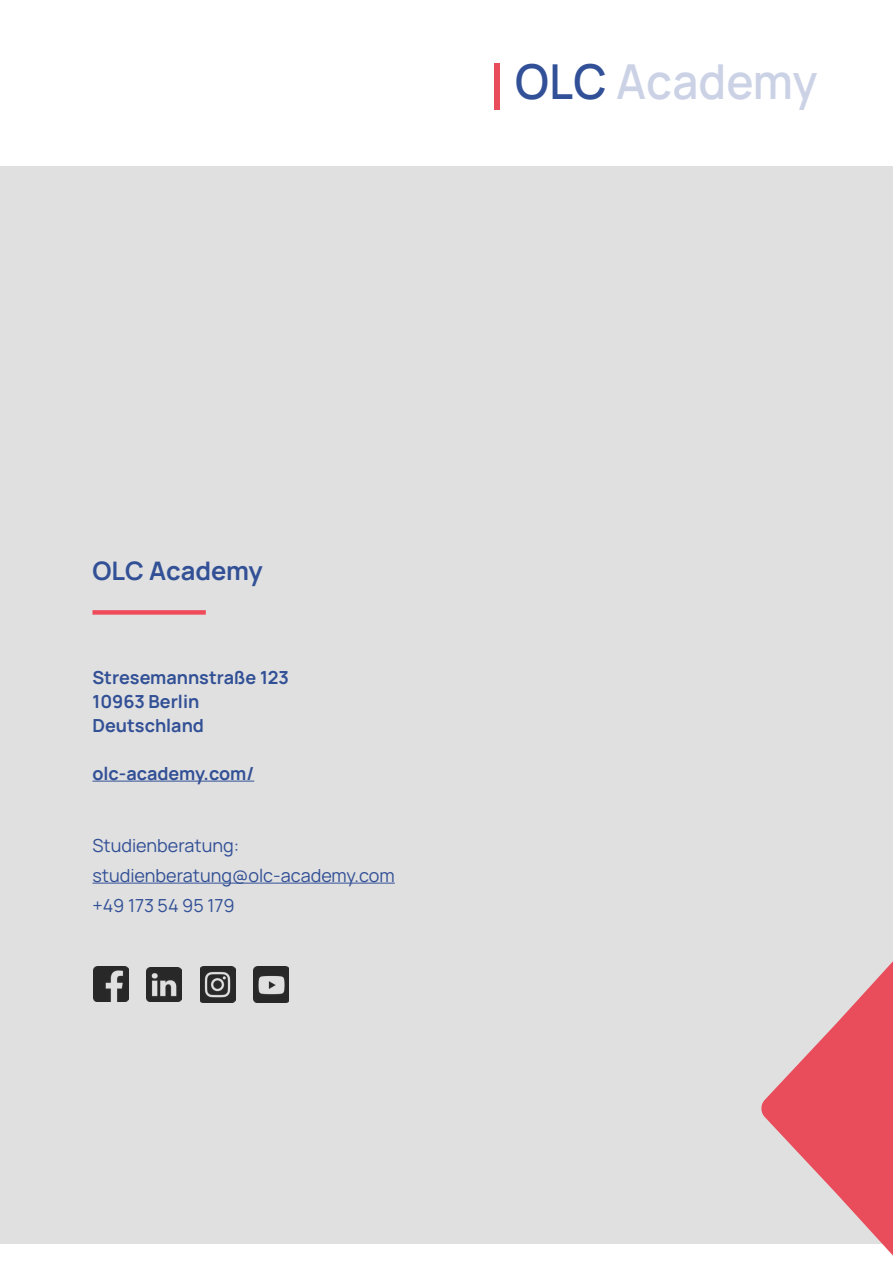
<style>
.page{position:relative;width:893px;height:1263px;background:#fff}
.page>*{position:absolute;margin:0;border:0;box-sizing:border-box;transform-origin:0 0}
.t1{font:600 48.15px "Manrope";letter-spacing:.005em;color:#ccd2e6;scale:.95 1}
.t2{font:700 25.5px "Manrope";color:#325096}
.t3{font:18px/30px "Manrope";color:#325096}
.t4{font:700 18px/24px "Manrope";color:#325096}
.s1{color:#315097}
</style>
<div class="page">
<div style="left:0;top:166px;width:893px;height:1077px;background:#e0e0e0"></div>
<svg style="left:760px;top:961px;width:133px;height:295px"></svg>
<div style="left:494px;top:63px;width:6px;height:47px;background:#e94c5b"></div>
<div style="left:92px;top:610px;width:114px;height:5px;background:#f04b5a"></div>
<hr style="left:92px;top:781px;width:162px;height:1px;background:#325096">
<hr style="left:92px;top:883px;width:303px;height:1px;background:#325096">
<img style="left:94px;top:966px;width:34px;height:35px">
<img style="left:147px;top:967px;width:35px;height:34px">
<img style="left:200px;top:966px;width:35px;height:36px">
<img style="left:254px;top:966px;width:34px;height:36px">
<h1 class="t1" style="left:515px;top:48px;width:319px"><span class="s1">OLC</span> Academy</h1>
<h2 class="t2" style="left:92px;top:553px;width:172px">OLC Academy</h2>
<p class="t4" style="left:92px;top:665px;width:198px">Stresemannstraße 123<br>10963 Berlin<br>Deutschland</p>
<p class="t4" style="left:92px;top:761px;width:163px">olc-academy.com/</p>
<p class="t3" style="left:92px;top:830px;width:304px">Studienberatung: studienberatung@olc-academy.com +49 173 54 95 179</p>
</div>
